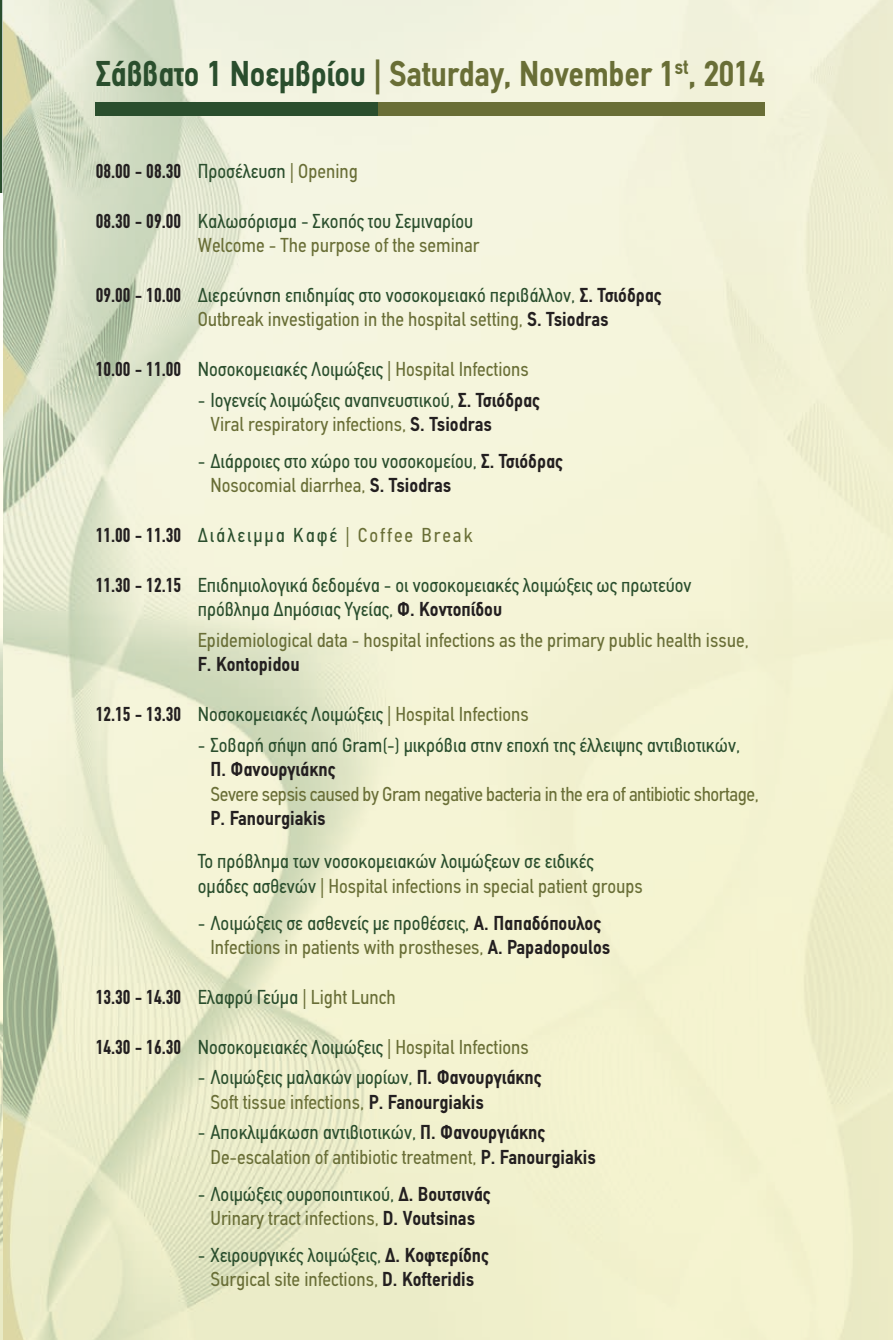
<style>
.page{position:relative;width:893px;height:1340px;background:#fff}
.page>*{position:absolute;margin:0;border:0;box-sizing:border-box;transform-origin:0 0}
.t1{font:700 36px "PF Din Text Condensed";letter-spacing:-.01em;color:#696e36}
.t2{font:20.25px/24.3px "PF Din Text Condensed";color:#2a4e2d}
.t3{font:20.25px/24.3px "PF Din Text Condensed";color:#696e36}
.t4{font:20.25px/24.3px "PF Din Text Condensed";letter-spacing:-.02em;color:#696e36}
.t5{font:700 20.25px/24.3px "PF Din Text Condensed";color:#231f20}
.t6{font:700 20.25px "PF Din Text Compressed";color:#231f20}
.t7{font:20.25px "PF Din Text Condensed";letter-spacing:.1em;color:#2a4e2d}
.s1{color:#2a4e2d}
.s2{font-family:"PF Din Text Condensed";font-weight:400;color:#2a4e2d}
.s3{font-family:"PF Din Text Condensed";font-weight:400;color:#696e36}
.s4{font-family:"PF Din Text Compressed";font-weight:700;color:#231f20}
.s5{font-weight:700;color:#231f20}
.s6{color:#696e36}
.s7{font-weight:400;color:#2a4e2d}
.s8{font-weight:400;color:#696e36}
</style>
<div class="page">
<img style="left:2px;top:0;width:891px;height:1339px">
<img style="left:0;top:360px;width:2px;height:979px">
<div style="left:96px;top:102px;width:282px;height:13px;background:#2a4e2d"></div>
<div style="left:378px;top:102px;width:387px;height:13px;background:#696e36"></div>
<svg style="left:0;top:0;width:2px;height:193px"></svg>
<p class="t1" style="left:96px;top:53px;width:670px"><span class="s1">Σάββατο 1 Νοεμβρίου</span> | Saturday, November 1<sup>st</sup>, 2014</p>
<p class="t6" style="left:96px;top:159px;width:264px">08.00 - 08.30 <span class="s2">Προσέλευση</span> <span class="s3">| Opening</span></p>
<p class="t2" style="left:96px;top:209px;width:379px"><span class="s4">08.30 - 09.00</span> Καλωσόρισμα - Σκοπός του Σεμιναρίου</p>
<p class="t3" style="left:198px;top:233px;width:283px">Welcome - The purpose of the seminar</p>
<p class="t2" style="left:96px;top:283px;width:567px"><span class="s4">09.00 - 10.00</span> Διερεύνηση επιδημίας στο νοσοκομειακό περιβάλλον, <span class="s5">Σ. Τσιόδρας</span></p>
<p class="t3" style="left:198px;top:307px;width:412px">Outbreak investigation in the hospital setting, <span class="s5">S. Tsiodras</span></p>
<p class="t2" style="left:96px;top:357px;width:435px"><span class="s4">10.00 - 11.00</span> Νοσοκομειακές Λοιμώξεις <span class="s6">| Hospital Infections</span></p>
<p class="t2" style="left:198px;top:388px;width:343px">- Ιογενείς λοιμώξεις αναπνευστικού, <span class="s5">Σ. Τσιόδρας</span></p>
<p class="t3" style="left:210px;top:412px;width:283px">Viral respiratory infections, <span class="s5">S. Tsiodras</span></p>
<p class="t2" style="left:198px;top:449px;width:366px">- Διάρροιες στο χώρο του νοσοκομείου, <span class="s5">Σ. Τσιόδρας</span></p>
<p class="t3" style="left:210px;top:473px;width:242px">Nosocomial diarrhea, <span class="s5">S. Tsiodras</span></p>
<p class="t7" style="left:96px;top:523px;width:379px"><span class="s4">11.00 - 11.30</span> Διάλειμμα Καφέ <span class="s6">| Coffee Break</span></p>
<p class="t2" style="left:198px;top:573px;width:495px;text-indent:-102px"><span class="s4">11.30 - 12.15</span> Επιδημιολογικά δεδομένα - οι νοσοκομειακές λοιμώξεις ως πρωτεύον πρόβλημα Δημόσιας Υγείας, <span class="s5">Φ. Κοντοπίδου</span></p>
<p class="t3" style="left:198px;top:628px;width:553px">Epidemiological data - hospital infections as the primary public health issue,<br><span class="s5">F. Kontopidou</span></p>
<p class="t2" style="left:96px;top:702px;width:435px"><span class="s4">12.15 - 13.30</span> Νοσοκομειακές Λοιμώξεις <span class="s6">| Hospital Infections</span></p>
<p class="t2" style="left:210px;top:733px;width:531px;text-indent:-13px">- Σοβαρή σήψη από Gram(-) μικρόβια στην εποχή της έλλειψης αντιβιοτικών,<br><span class="s5">Π. Φανουργιάκης</span></p>
<p class="t4" style="left:210px;top:781px;width:550px">Severe sepsis caused by Gram negative bacteria in the era of antibiotic shortage,<br><span class="s5">P. Fanourgiakis</span></p>
<p class="t2" style="left:198px;top:849px;width:447px">Το πρόβλημα των νοσοκομειακών λοιμώξεων σε ειδικές ομάδες ασθενών <span class="s6">| Hospital infections in special patient groups</span></p>
<p class="t2" style="left:198px;top:910px;width:405px">- Λοιμώξεις σε ασθενείς με προθέσεις, <span class="s5">Α. Παπαδόπουλος</span></p>
<p class="t3" style="left:210px;top:935px;width:401px">Infections in patients with prostheses, <span class="s5">A. Papadopoulos</span></p>
<p class="t6" style="left:96px;top:985px;width:302px">13.30 - 14.30 <span class="s2">Eλαφρύ Γεύμα</span> <span class="s3">| Light Lunch</span></p>
<p class="t2" style="left:96px;top:1034px;width:435px"><span class="s4">14.30 - 16.30</span> Νοσοκομειακές Λοιμώξεις <span class="s6">| Hospital Infections</span></p>
<p class="t5" style="left:210px;top:1065px;width:332px;text-indent:-13px"><span class="s7">- Λοιμώξεις μαλακών μορίων,</span> Π. Φανουργιάκης<br><span class="s8">Soft tissue infections,</span> P. Fanourgiakis</p>
<p class="t3" style="left:210px;top:1120px;width:387px;text-indent:-13px"><span class="s1">- Αποκλιμάκωση αντιβιοτικών,</span> <span class="s5">Π. Φανουργιάκης<br></span>De-escalation of antibiotic treatment, <span class="s5">P. Fanourgiakis</span></p>
<p class="t2" style="left:198px;top:1181px;width:294px">- Λοιμώξεις ουροποιητικού, <span class="s5">Δ. Βουτσινάς</span></p>
<p class="t3" style="left:210px;top:1206px;width:266px">Urinary tract infections, <span class="s5">D. Voutsinas</span></p>
<p class="t2" style="left:198px;top:1243px;width:292px">- Χειρουργικές λοιμώξεις, <span class="s5">Δ. Κοφτερίδης</span></p>
<p class="t3" style="left:210px;top:1267px;width:265px">Surgical site infections, <span class="s5">D. Kofteridis</span></p>
</div>
